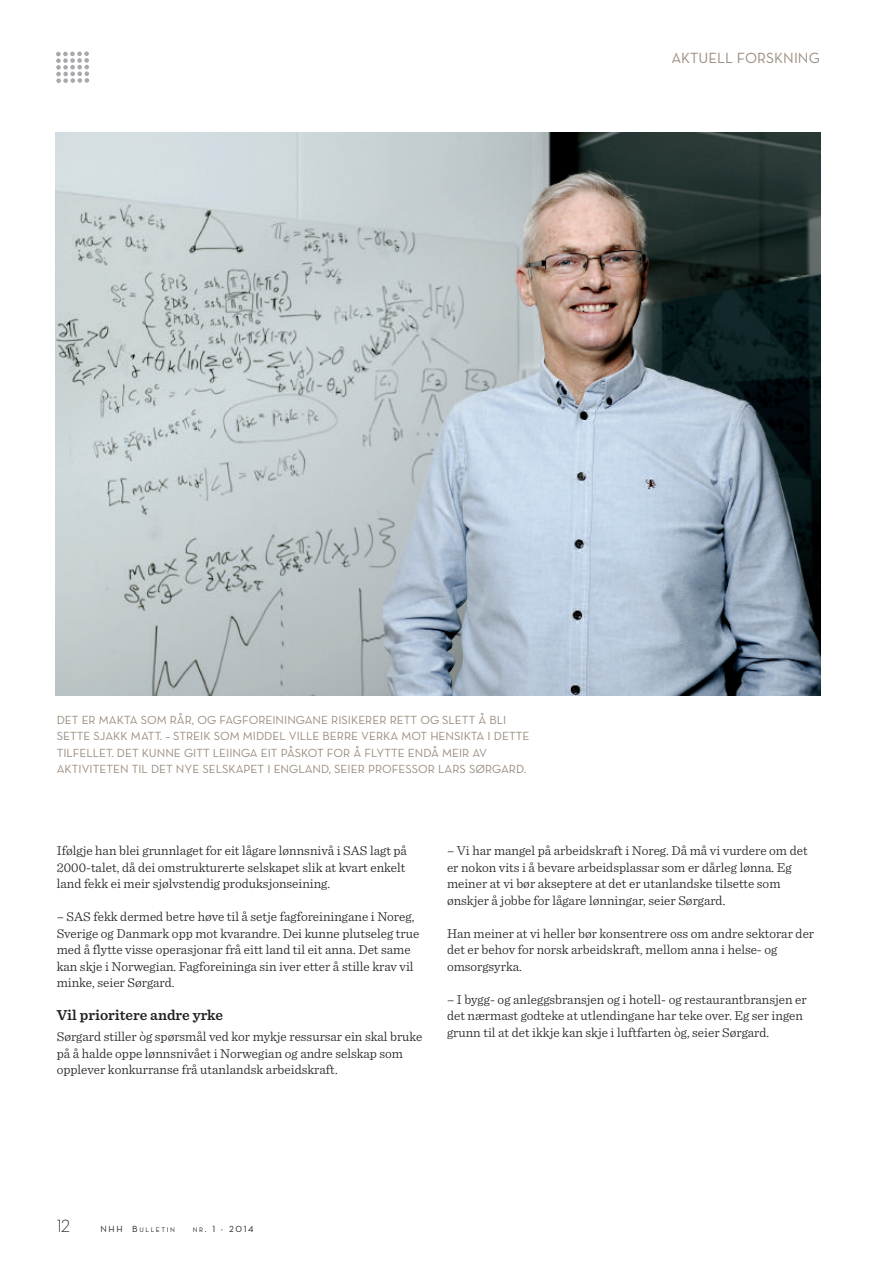
<style>
.page{position:relative;width:893px;height:1263px;background:#fff}
.page>*{position:absolute;margin:0;border:0;box-sizing:border-box;transform-origin:0 0}
.t1{font:300 18px "Neutraface Text";color:#231f20}
.t2{font:600 15px "Sentinel";color:#231f20}
.t3{font:15px "Neutraface Text";color:#998b7d}
.t4{font:300 13.5px/16.5px "Sentinel";color:#231f20}
.t5{font:12px/16.5px "Neutraface Text Book Alt";color:#998b7d}
.t6{font:9px "Neutraface Text";color:#231f20}
.t7{font:6.75px "Neutraface Text";letter-spacing:.245em;color:#231f20}
.s1{font-size:9px}
.s2{font-size:6.75px}
</style>
<div class="page">
<svg style="left:56px;top:51px;width:33px;height:32px"></svg>
<img style="left:55px;top:132px;width:766px;height:563px">
<p class="t3" style="left:671px;top:49px;width:150px">AKTUELL FORSKNING</p>
<p class="t5" style="left:57px;top:711px;width:474px">DET ER MAKTA SOM RÅR, OG FAGFOREININGANE RISIKERER RETT OG SLETT Å BLI SETTE SJAKK MATT. – STREIK SOM MIDDEL VILLE BERRE VERKA MOT HENSIKTA I DETTE TILFELLET. DET KUNNE GITT LEIINGA EIT PÅSKOT FOR Å FLYTTE ENDÅ MEIR AV AKTIVITETEN TIL DET NYE SELSKAPET I ENGLAND, SEIER PROFESSOR LARS SØRGARD.</p>
<p class="t4" style="left:57px;top:843px;width:352px;text-align:justify">Ifølgje han blei grunnlaget for eit lågare lønnsnivå i SAS lagt på 2000-talet, då dei omstrukturerte selskapet slik at kvart enkelt land fekk ei meir sjølvstendig produksjonseining.</p>
<p class="t4" style="left:57px;top:909px;width:364px">– SAS fekk dermed betre høve til å setje fagforeiningane i Noreg, Sverige og Danmark opp mot kvarandre. Dei kunne plutseleg true med å flytte visse operasjonar frå eitt land til eit anna. Det same kan skje i Norwegian. Fagforeininga sin iver etter å stille krav vil minke, seier Sørgard.</p>
<p class="t2" style="left:57px;top:1010px;width:168px">Vil prioritere andre yrke</p>
<p class="t4" style="left:57px;top:1029px;width:367px">Sørgard stiller òg spørsmål ved kor mykje ressursar ein skal bruke på å halde oppe lønnsnivået i Norwegian og andre selskap som opplever konkurranse frå utanlandsk arbeidskraft.</p>
<p class="t4" style="left:447px;top:843px;width:362px">– Vi har mangel på arbeidskraft i Noreg. Då må vi vurdere om det er nokon vits i å bevare arbeidsplassar som er dårleg lønna. Eg meiner at vi bør akseptere at det er utanlandske tilsette som ønskjer å jobbe for lågare lønningar, seier Sørgard.</p>
<p class="t4" style="left:447px;top:926px;width:369px">Han meiner at vi heller bør konsentrere oss om andre sektorar der det er behov for norsk arbeidskraft, mellom anna i helse- og omsorgsyrka.</p>
<p class="t4" style="left:447px;top:992px;width:361px">– I bygg- og anleggsbransjen og i hotell- og restaurantbransjen er det nærmast godteke at utlendingane har teke over. Eg ser ingen grunn til at det ikkje kan skje i luftfarten òg, seier Sørgard.</p>
<h1 class="t1" style="left:57px;top:1215px;width:15px">12</h1>
<p class="t7" style="left:100px;top:1226px;width:76px"><span class="s1">NHH B</span>ULLETIN</p>
<p class="t6" style="left:193px;top:1224px;width:62px"><span class="s2">NR</span>. 1 - 2014</p>
</div>
